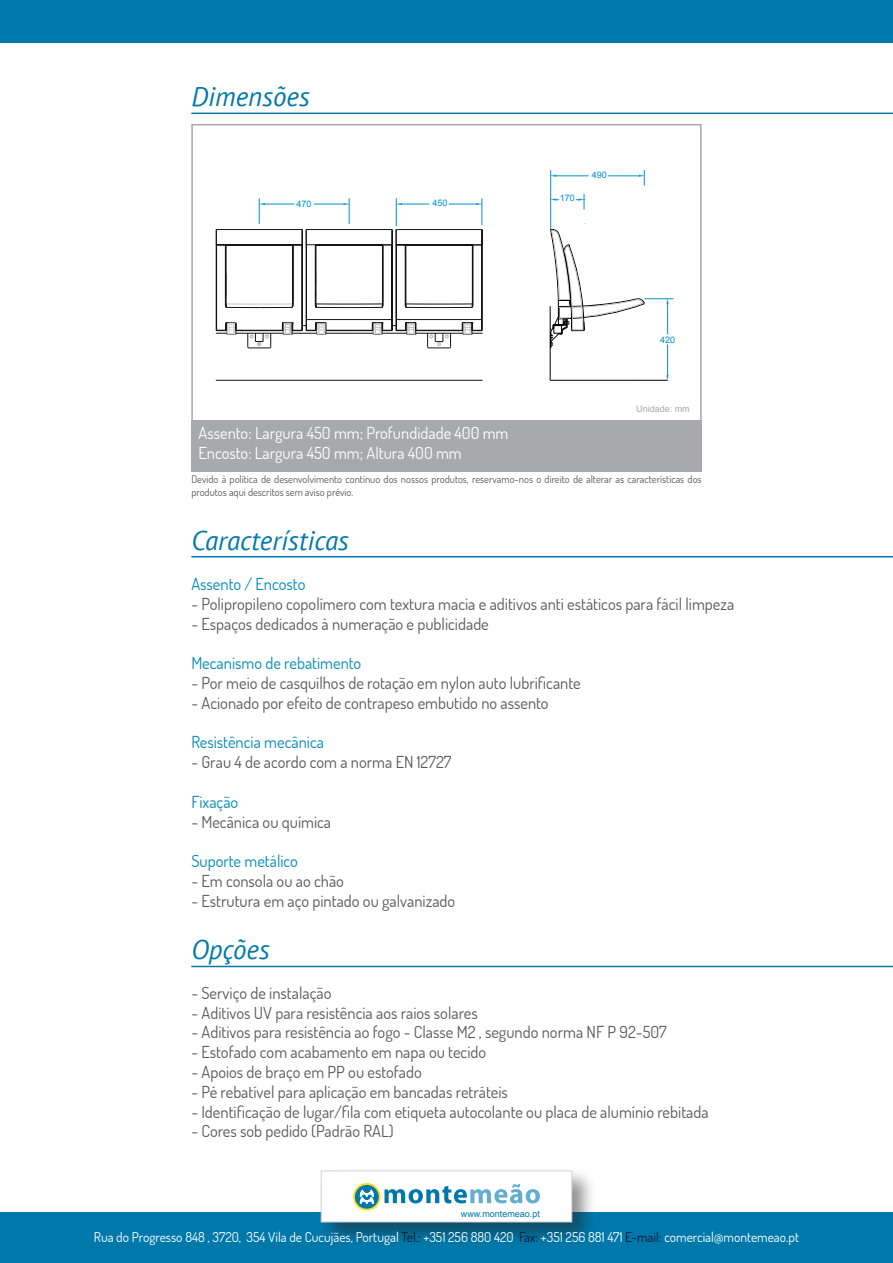
<style>
.page{position:relative;width:893px;height:1263px;background:#fff}
.page>*{position:absolute;margin:0;border:0;box-sizing:border-box;transform-origin:0 0}
.t1{font:italic 27px "PT Sans";color:#0079aa}
.t2{font:16.5px "Dosis";color:#58595b}
.t3{font:16.5px "Dosis";color:#008bb8}
.t4{font:16.5px/19.8px "Dosis";color:#fff}
.t5{font:13.5px "Dosis";color:#fff}
.t6{font:10.5px/12.6px "Dosis";color:#58595b}
.t7{font:9px "Arial";color:#0078a9}
.t8{font:9px "Arial";color:#0091c9}
.t9{font:9px "Arial";color:#a7a9ac}
.s1{color:#061a34}
</style>
<div class="page">
<div style="left:191px;top:124px;width:511px;height:298px;border:2px solid #a7a9ac"></div>
<hr style="left:191px;top:113px;width:702px;height:1px;background:#0079aa">
<hr style="left:191px;top:556px;width:702px;height:1px;background:#0079aa">
<hr style="left:191px;top:966px;width:702px;height:1px;background:#0079aa">
<div style="left:0;top:1212px;width:893px;height:51px;background:#0079aa"></div>
<div style="left:0;top:0;width:893px;height:43px;background:#0078a9"></div>
<div style="left:191px;top:420px;width:511px;height:51px;background:#a7a9ac"></div>
<div style="left:318px;top:1166px;width:279px;height:80px;background:#231f20;opacity:.5"></div>
<div style="left:321px;top:1171px;width:251px;height:51px;background:#fff;border:1px solid #d1d3d4"></div>
<svg style="left:353px;top:1183px;width:187px;height:28px"></svg>
<hr style="left:550px;top:170px;width:1px;height:59px;background:#0091c9">
<hr style="left:608px;top:175px;width:30px;height:1px;background:#0091c9">
<hr style="left:556px;top:175px;width:33px;height:1px;background:#0091c9">
<svg style="left:638px;top:170px;width:7px;height:16px"></svg>
<svg style="left:550px;top:175px;width:6px;height:2px"></svg>
<svg style="left:551px;top:199px;width:8px;height:2px"></svg>
<svg style="left:549px;top:224px;width:124px;height:157px"></svg>
<svg style="left:576px;top:194px;width:9px;height:16px"></svg>
<svg style="left:215px;top:198px;width:268px;height:183px"></svg>
<h1 class="t1" style="left:191px;top:80px;width:120px">Dimensões</h1>
<p class="t8" style="left:297px;top:198px;width:17px">470</p>
<p class="t8" style="left:433px;top:197px;width:17px">450</p>
<p class="t4" style="left:199px;top:423px;width:311px">Assento: Largura 450 mm; Profundidade 400 mm<br>Encosto: Largura 450 mm; Altura 400 mm</p>
<p class="t8" style="left:560px;top:192px;width:17px">170</p>
<p class="t8" style="left:592px;top:169px;width:17px">490</p>
<p class="t8" style="left:660px;top:334px;width:17px">420</p>
<p class="t9" style="left:636px;top:403px;width:55px">Unidade: mm</p>
<p class="t6" style="left:191px;top:473px;width:512px">Devido à política de desenvolvimento contínuo dos nossos produtos, reservamo-nos o direito de alterar as características dos produtos aqui descritos sem aviso prévio.</p>
<h1 class="t1" style="left:191px;top:524px;width:159px">Características</h1>
<p class="t3" style="left:191px;top:573px;width:116px">Assento / Encosto</p>
<p class="t2" style="left:191px;top:593px;width:544px">- Polipropileno copolímero com textura macia e aditivos anti estáticos para fácil limpeza</p>
<p class="t2" style="left:191px;top:613px;width:299px">- Espaços dedicados à numeração e publicidade</p>
<p class="t3" style="left:191px;top:652px;width:171px">Mecanismo de rebatimento</p>
<p class="t2" style="left:191px;top:672px;width:391px">- Por meio de casquilhos de rotação em nylon auto lubrificante</p>
<p class="t2" style="left:191px;top:692px;width:359px">- Acionado por efeito de contrapeso embutido no assento</p>
<p class="t3" style="left:191px;top:731px;width:134px">Resistência mecânica</p>
<p class="t2" style="left:191px;top:751px;width:262px">- Grau 4 de acordo com a norma EN 12727</p>
<p class="t3" style="left:191px;top:791px;width:49px">Fixação</p>
<p class="t2" style="left:191px;top:811px;width:141px">- Mecânica ou química</p>
<p class="t3" style="left:191px;top:850px;width:108px">Suporte metálico</p>
<p class="t2" style="left:191px;top:870px;width:154px">- Em consola ou ao chão</p>
<p class="t2" style="left:191px;top:890px;width:265px">- Estrutura em aço pintado ou galvanizado</p>
<h1 class="t1" style="left:191px;top:933px;width:80px">Opções</h1>
<p class="t2" style="left:191px;top:982px;width:142px">- Serviço de instalação</p>
<p class="t2" style="left:191px;top:1002px;width:288px">- Aditivos UV para resistência aos raios solares</p>
<p class="t2" style="left:191px;top:1021px;width:477px">- Aditivos para resistência ao fogo - Classe M2 , segundo norma NF P 92-507</p>
<p class="t2" style="left:191px;top:1041px;width:296px">- Estofado com acabamento em napa ou tecido</p>
<p class="t2" style="left:191px;top:1061px;width:232px">- Apoios de braço em PP ou estofado</p>
<p class="t2" style="left:191px;top:1081px;width:318px">- Pé rebatível para aplicação em bancadas retráteis</p>
<p class="t2" style="left:191px;top:1101px;width:519px">- Identificação de lugar/fila com etiqueta autocolante ou placa de alumínio rebitada</p>
<p class="t2" style="left:191px;top:1120px;width:204px">- Cores sob pedido (Padrão RAL)</p>
<p class="t7" style="left:461px;top:1208px;width:81px">www.montemeao.pt</p>
<p class="t5" style="left:94px;top:1228px;width:707px">Rua do Progresso 848 , 3720, 354 Vila de Cucujães, Portugal <span class="s1">Tel.:</span> +351 256 880 420 <span class="s1">Fax:</span> +351 256 881 471 <span class="s1">E-mail:</span> comercial@montemeao.pt</p>
</div>
